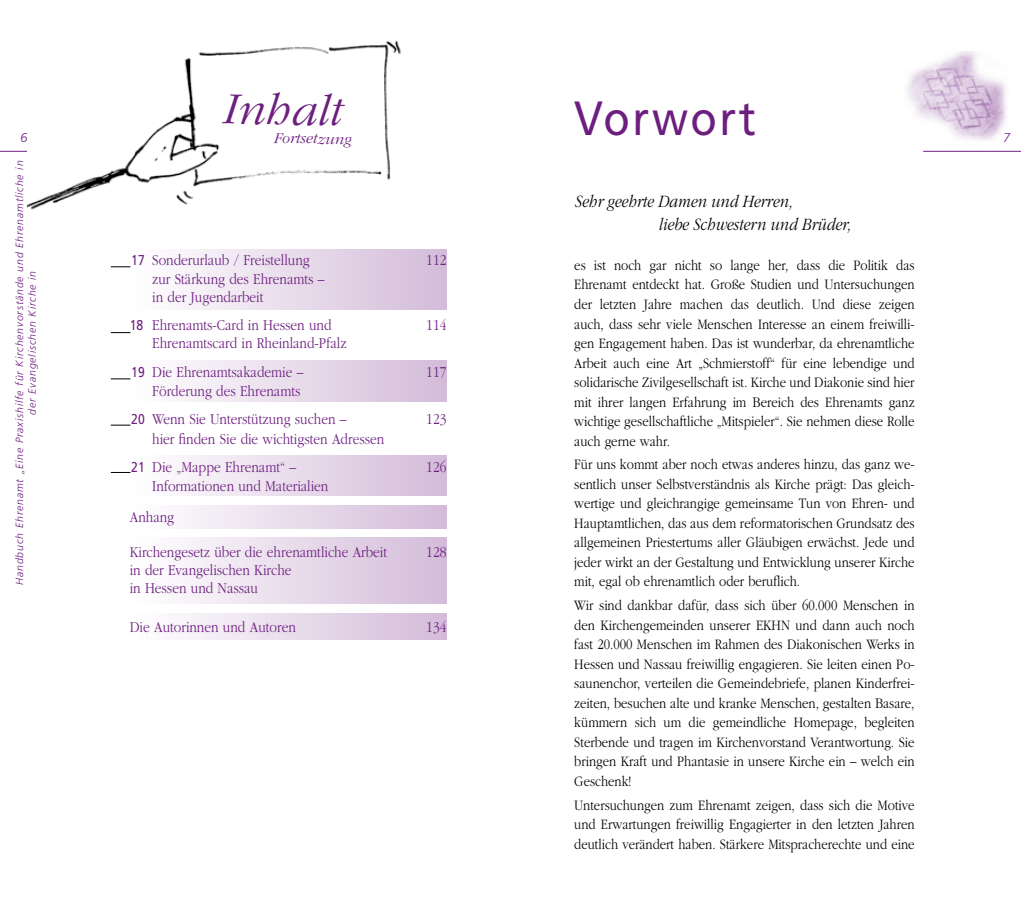
<style>
.page{position:relative;width:1021px;height:915px;background:#fff}
.page>*{position:absolute;margin:0;border:0;box-sizing:border-box;transform-origin:0 0}
.t1{font:48px "Frutiger";letter-spacing:.06em;color:#6d1f80;scale:.9 1}
.t2{font:italic 300 46.05px "Garamond";color:#6d1f80}
.t3{font:italic 300 18px/22.5px "Garamond";color:#000;scale:.85 1}
.t4{font:300 15.75px/28px "Garamond";color:#6d1f80;scale:.85 1}
.t5{font:italic 300 15.6px "Garamond";color:#6d1f80}
.t6{font:300 15px/19.5px "Garamond";color:#000;text-align:justify;scale:.85 1}
.t7{font:italic 300 12.75px "Frutiger";color:#6d1f80}
.t8{font:italic 300 10.5px/12.6px "Frutiger";letter-spacing:.08em;color:#6d1f80;text-align:right}
.s1{font-family:"Frutiger";font-weight:400;font-size:14.25px}
</style>
<div class="page">
<hr style="left:0;top:151px;width:98px;height:1px;background:#6d1f80">
<img style="left:907px;top:51px;width:113px;height:100px">
<hr style="left:923px;top:151px;width:97px;height:1px;background:#6d1f80">
<img style="left:28px;top:40px;width:394px;height:227px">
<div style="left:127px;top:505px;width:319px;height:23px;background:linear-gradient(to right,#fff,#d3bcd9)"></div>
<div style="left:127px;top:537px;width:319px;height:66px;background:linear-gradient(to right,#fff,#d3bcd9)"></div>
<div style="left:127px;top:360px;width:319px;height:41px;background:linear-gradient(to right,#fff,#d3bcd9)"></div>
<div style="left:127px;top:250px;width:319px;height:59px;background:linear-gradient(to right,#fff,#d3bcd9)"></div>
<div style="left:127px;top:455px;width:319px;height:41px;background:linear-gradient(to right,#fff,#d3bcd9)"></div>
<div style="left:127px;top:613px;width:319px;height:26px;background:linear-gradient(to right,#fff,#d3bcd9)"></div>
<svg style="left:111px;top:378px;width:19px;height:1px"></svg>
<svg style="left:111px;top:425px;width:19px;height:1px"></svg>
<svg style="left:111px;top:472px;width:19px;height:1px"></svg>
<svg style="left:111px;top:332px;width:19px;height:1px"></svg>
<svg style="left:111px;top:266px;width:19px;height:1px"></svg>
<div style="left:229px;top:90px;width:116px;height:64px;background:#fff"></div>
<p class="t7" style="left:21px;top:130px;width:9px">6</p>
<p class="t8" style="left:13px;top:584px;width:426px;rotate:-90deg">Handbuch Ehrenamt „Eine Praxishilfe für Kirchenvorstände und Ehrenamtliche in der Evangelischen Kirche in Hessen und Nassau“</p>
<h2 class="t2" style="left:221px;top:85px;width:121px;rotate:1deg">Inhalt</h2>
<p class="t5" style="left:273px;top:130px;width:79px;rotate:1deg">Fortsetzung</p>
<p class="t4" style="left:131px;top:246px;width:211px"><span class="s1">17</span> Sonderurlaub / Freistellung</p>
<p class="t4" style="left:426px;top:246px;width:25px">112</p>
<p class="t4" style="left:152px;top:270px;width:204px;line-height:18px">zur Stärkung des Ehrenamts – in der Jugendarbeit</p>
<p class="t4" style="left:130px;top:311px;width:239px"><span class="s1">18</span> Ehrenamts-Card in Hessen und</p>
<p class="t4" style="left:426px;top:311px;width:25px">114</p>
<p class="t4" style="left:131px;top:329px;width:255px;text-indent:21px">Ehrenamtscard in Rheinland-Pfalz<br><span class="s1">19</span> Die Ehrenamtsakademie –</p>
<p class="t4" style="left:426px;top:357px;width:25px">117</p>
<p class="t4" style="left:131px;top:377px;width:255px;text-indent:21px">Förderung des Ehrenamts<br><span class="s1">20</span> Wenn Sie Unterstützung suchen –</p>
<p class="t4" style="left:131px;top:424px;width:299px;text-indent:21px">hier finden Sie die wichtigsten Adressen<br><span class="s1">21</span> Die „Mappe Ehrenamt“ –</p>
<p class="t4" style="left:426px;top:405px;width:25px">123</p>
<p class="t4" style="left:426px;top:452px;width:25px">126</p>
<p class="t4" style="left:130px;top:470px;width:235px;line-height:31px;text-indent:23px">Informationen und Materialien<br>Anhang</p>
<p class="t4" style="left:130px;top:538px;width:304px">Kirchengesetz über die ehrenamtliche Arbeit</p>
<p class="t4" style="left:426px;top:538px;width:25px">128</p>
<p class="t4" style="left:130px;top:561px;width:192px;line-height:18px">in der Evangelischen Kirche in Hessen und Nassau</p>
<p class="t4" style="left:130px;top:613px;width:197px">Die Autorinnen und Autoren</p>
<p class="t4" style="left:426px;top:613px;width:25px">134</p>
<h1 class="t1" style="left:574px;top:90px;width:203px">Vorwort</h1>
<p class="t3" style="left:658px;top:191px;width:228px;text-indent:-84px">Sehr geehrte Damen und Herren,<br>liebe Schwestern und Brüder,</p>
<p class="t6" style="left:574px;top:256px;width:402px">es ist noch gar nicht so lange her, dass die Politik das Ehrenamt entdeckt hat. Große Studien und Untersuchungen der letzten Jahre machen das deutlich. Und diese zeigen auch, dass sehr viele Menschen Interesse an einem freiwilli&shy;gen Engagement haben. Das ist wunderbar, da ehrenamtliche Arbeit auch eine Art „Schmierstoff“ für eine lebendige und solidarische Zivilgesellschaft ist. Kirche und Diakonie sind hier mit ihrer langen Erfahrung im Bereich des Ehrenamts ganz wichtige gesellschaftliche „Mitspieler“. Sie nehmen diese Rolle auch gerne wahr.</p>
<p class="t6" style="left:574px;top:455px;width:402px">Für uns kommt aber noch etwas anderes hinzu, das ganz we&shy;sentlich unser Selbstverständnis als Kirche prägt: Das gleich&shy;wertige und gleichrangige gemeinsame Tun von Ehren- und Hauptamtlichen, das aus dem reformatorischen Grundsatz des allgemeinen Priestertums aller Gläubigen erwächst. Jede und jeder wirkt an der Gestaltung und Entwicklung unserer Kirche mit, egal ob ehrenamtlich oder beruflich.</p>
<p class="t6" style="left:574px;top:595px;width:402px">Wir sind dankbar dafür, dass sich über 60.000 Menschen in den Kirchengemeinden unserer EKHN und dann auch noch fast 20.000 Menschen im Rahmen des Diakonischen Werks in Hessen und Nassau freiwillig engagieren. Sie leiten einen Po&shy;saunenchor, verteilen die Gemeindebriefe, planen Kinderfrei&shy;zeiten, besuchen alte und kranke Menschen, gestalten Basare, kümmern sich um die gemeindliche Homepage, begleiten Sterbende und tragen im Kirchenvorstand Verantwortung. Sie bringen Kraft und Phantasie in unsere Kirche ein – welch ein Geschenk!</p>
<p class="t6" style="left:574px;top:795px;width:402px">Untersuchungen zum Ehrenamt zeigen, dass sich die Motive und Erwartungen freiwillig Engagierter in den letzten Jahren deutlich verändert haben. Stärkere Mitspracherechte und eine</p>
<p class="t7" style="left:1003px;top:130px;width:9px">7</p>
</div>
